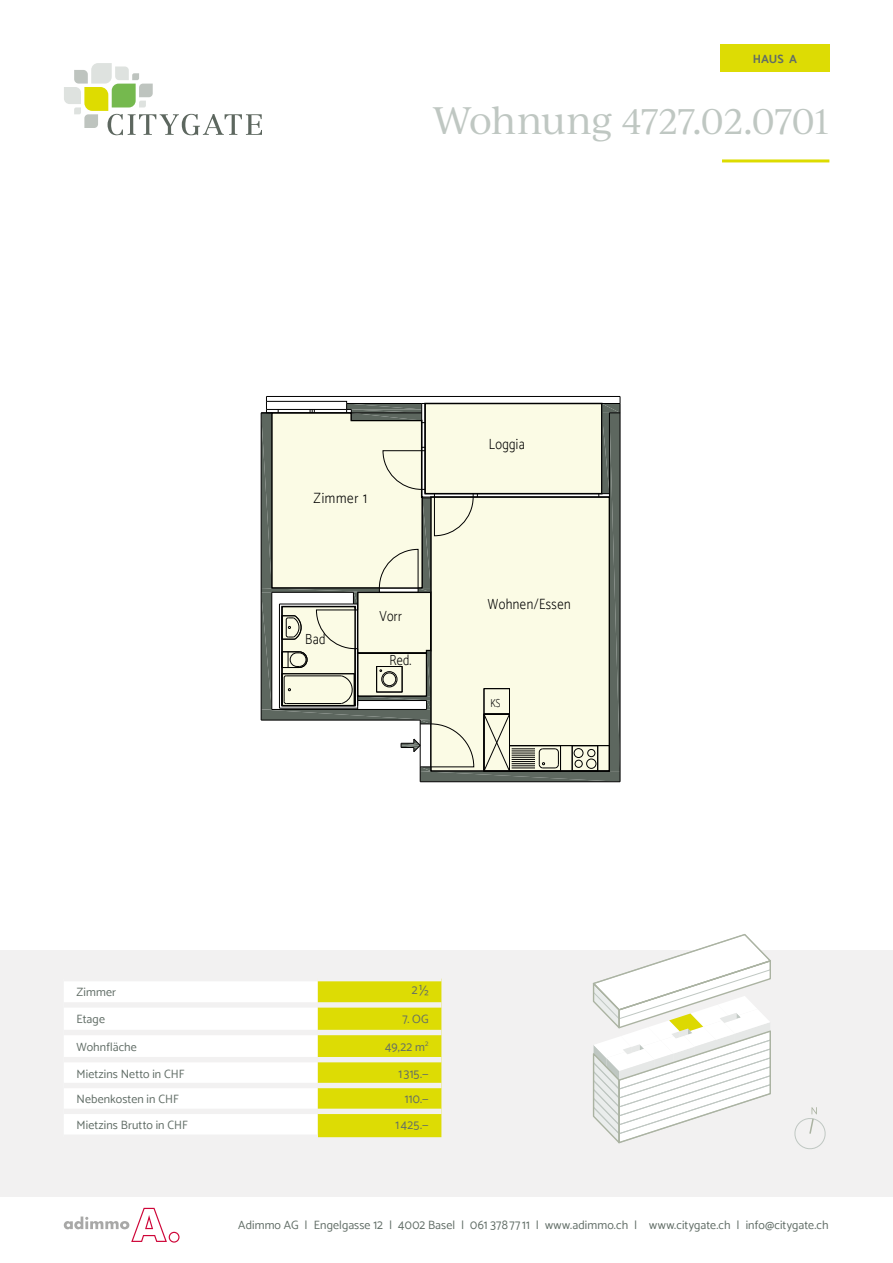
<style>
.page{position:relative;width:893px;height:1263px;background:#fff}
.page>*{position:absolute;margin:0;border:0;box-sizing:border-box;transform-origin:0 0}
.t1{font:34.2px "Ivy Journal";letter-spacing:-.02em;color:#bfc7c2}
.t2{font:300 14.85px "Catamaran";letter-spacing:.035em;color:#000;scale:.85 1}
.t3{font:300 14.85px "Catamaran";letter-spacing:.035em;color:#000;scale:.89 1}
.t4{font:300 14.85px "Catamaran";letter-spacing:.035em;color:#000;scale:.83 1}
.t5{font:300 14.85px "Catamaran";letter-spacing:.035em;color:#000;scale:.84 1}
.t6{font:300 14.85px "Catamaran";letter-spacing:.035em;color:#000;scale:.82 1}
.t7{font:13.2px "Catamaran";letter-spacing:.03em;color:#616d66;scale:.91 1}
.t8{font:12px "Catamaran";letter-spacing:.01em;color:#616d66}
.t9{font:700 12px "Catamaran";color:#616d66}
.t10{font:300 11.55px "Catamaran";color:#000;scale:.79 1}
.s1{font-size:36.75px}
.s2{font-size:12px}
.s3{font-size:13.2px}
</style>
<div class="page">
<div style="left:0;top:950px;width:893px;height:247px;background:#f2f1f1"></div>
<div style="left:720px;top:45px;width:109px;height:27px;background:#dddc04"></div>
<hr style="left:722px;top:159px;width:107px;height:3px;background:#dddc00">
<svg style="left:64px;top:981px;width:377px;height:156px"></svg>
<div style="left:64px;top:1002px;width:254px;height:5px;background:#f2f1f1"></div>
<div style="left:318px;top:1002px;width:123px;height:5px;background:#f2f1f1"></div>
<div style="left:64px;top:1030px;width:254px;height:5px;background:#f2f1f1"></div>
<div style="left:318px;top:1030px;width:123px;height:5px;background:#f2f1f1"></div>
<div style="left:64px;top:1057px;width:254px;height:5px;background:#f2f1f1"></div>
<div style="left:318px;top:1057px;width:123px;height:5px;background:#f2f1f1"></div>
<div style="left:64px;top:1083px;width:254px;height:5px;background:#f2f1f1"></div>
<div style="left:318px;top:1083px;width:123px;height:5px;background:#f2f1f1"></div>
<div style="left:64px;top:1109px;width:254px;height:5px;background:#f2f1f1"></div>
<div style="left:318px;top:1109px;width:123px;height:5px;background:#f2f1f1"></div>
<div style="left:64px;top:1134px;width:254px;height:6px;background:#f2f1f1"></div>
<svg style="left:794px;top:1107px;width:32px;height:42px"></svg>
<svg style="left:64px;top:1208px;width:116px;height:34px"></svg>
<svg style="left:592px;top:934px;width:179px;height:210px"></svg>
<svg style="left:261px;top:396px;width:360px;height:386px;background:#dcddcc"></svg>
<div style="left:572px;top:745px;width:26px;height:26px;border:1px solid #000"></div>
<div style="left:509px;top:745px;width:52px;height:26px;border:1px solid #000"></div>
<div style="left:376px;top:666px;width:26px;height:26px;border:1px solid #000"></div>
<div style="left:282px;top:673px;width:72px;height:33px;border:1px solid #000"></div>
<div style="left:484px;top:688px;width:26px;height:26px;border:1px solid #000"></div>
<div style="left:509px;top:745px;width:101px;height:26px;border:1px solid #000"></div>
<div style="left:484px;top:714px;width:26px;height:57px;border:1px solid #000"></div>
<svg style="left:64px;top:63px;width:197px;height:72px"></svg>
<p class="t9" style="left:753px;top:52px;width:46px">HAUS A</p>
<h1 class="t1" style="left:432px;top:97px;width:398px"><span class="s1">Wohnung</span> 4727<span class="s1">.</span>02<span class="s1">.</span>0701</h1>
<p class="t3" style="left:314px;top:489px;width:62px">Zimmer 1</p>
<p class="t4" style="left:305px;top:630px;width:26px">Bad</p>
<p class="t4" style="left:380px;top:607px;width:28px">Vorr</p>
<p class="t6" style="left:390px;top:651px;width:28px">Red.</p>
<p class="t5" style="left:489px;top:435px;width:44px">Loggia</p>
<p class="t2" style="left:488px;top:595px;width:99px">Wohnen/Essen</p>
<p class="t10" style="left:490px;top:696px;width:14px">KS</p>
<p class="t8" style="left:77px;top:985px;width:41px">Zimmer</p>
<p class="t7" style="left:412px;top:982px;width:20px">2<span class="s2">½</span></p>
<p class="t8" style="left:77px;top:1012px;width:30px">Etage</p>
<p class="t8" style="left:402px;top:1012px;width:28px"><span class="s3">7</span>. OG</p>
<p class="t8" style="left:77px;top:1039px;width:62px">Wohnfläche</p>
<p class="t7" style="left:385px;top:1038px;width:49px">49<span class="s2">,</span>22 <span class="s2">m</span><sup>2</sup></p>
<p class="t8" style="left:77px;top:1066px;width:110px">Mietzins Netto in CHF</p>
<p class="t7" style="left:398px;top:1065px;width:35px">1315<span class="s2">.—</span></p>
<p class="t8" style="left:77px;top:1092px;width:104px">Nebenkosten in CHF</p>
<p class="t7" style="left:405px;top:1091px;width:28px">110<span class="s2">.—</span></p>
<p class="t8" style="left:77px;top:1118px;width:113px">Mietzins Brutto in CHF</p>
<p class="t7" style="left:396px;top:1117px;width:38px">1425<span class="s2">.—</span></p>
<p class="t8" style="left:238px;top:1217px;width:592px">Adimmo AG | Engelgasse <span class="s3">12</span> | <span class="s3">4002</span> Basel | <span class="s3">061 378 77 11</span> | www.adimmo.ch | www.citygate.ch | info@citygate.ch</p>
</div>
